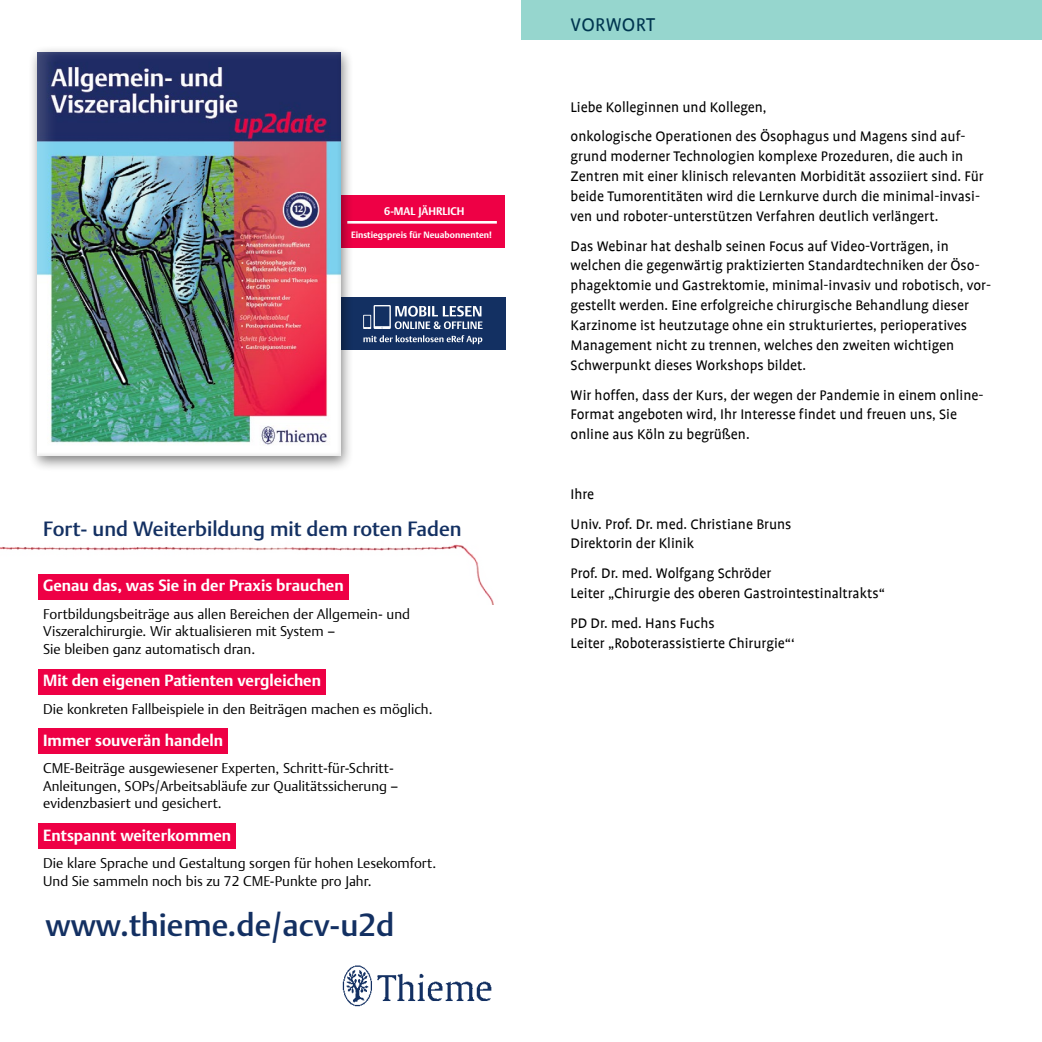
<style>
.page{position:relative;width:1042px;height:1042px;background:#fff}
.page>*{position:absolute;margin:0;border:0;box-sizing:border-box;transform-origin:0 0}
.t1{font:500 31.5px "Thieme Argo 2011";color:#133062}
.t2{font:21px "Profile";letter-spacing:.01em;color:#003650}
.t3{font:500 20.47px "Thieme Argo 2011";color:#133062}
.t4{font:15.75px/19.8px "Profile";color:#000}
.t5{font:700 15.75px "Thieme Argo 2011";color:#fff}
.t6{font:300 14px/17.5px "Thieme Argo 2011";color:#000}
.t7{font:700 10.67px "Thieme Argo 2011";color:#fff}
.t8{font:700 8.92px "Thieme Argo 2011";color:#fff}
</style>
<div class="page">
<div style="left:0;top:0;width:1042px;height:40px;background:#96d6ce"></div>
<div style="left:0;top:0;width:521px;height:1042px;background:#fff"></div>
<div style="left:326px;top:297px;width:180px;height:52px;background:#133062"></div>
<svg style="left:363px;top:335px;width:119px;height:9px"></svg>
<svg style="left:363px;top:305px;width:119px;height:24px"></svg>
<div style="left:324px;top:195px;width:180px;height:52px;background:#ee0045"></div>
<hr style="left:347px;top:221px;width:150px;height:3px;background:#fff">
<img style="left:0;top:544px;width:494px;height:60px">
<div style="left:28px;top:45px;width:326px;height:427px;background:#000;opacity:.5"></div>
<div style="left:36px;top:49px;width:308px;height:408px;background:#000;opacity:.3"></div>
<div style="left:38px;top:574px;width:311px;height:25px;background:#ee0045"></div>
<div style="left:38px;top:669px;width:288px;height:25px;background:#ee0045"></div>
<div style="left:38px;top:728px;width:190px;height:26px;background:#ee0045"></div>
<div style="left:38px;top:823px;width:198px;height:26px;background:#ee0045"></div>
<img style="left:342px;top:965px;width:150px;height:42px">
<p class="t7" style="left:384px;top:204px;width:82px">6-MAL JÄHRLICH</p>
<p class="t8" style="left:351px;top:229px;width:142px">Einstiegspreis für Neuabonnenten!</p>
<p class="t3" style="left:43px;top:515px;width:420px">Fort- und Weiterbildung mit dem roten Faden</p>
<p class="t5" style="left:43px;top:575px;width:302px">Genau das, was Sie in der Praxis brauchen</p>
<p class="t6" style="left:43px;top:605px;width:368px">Fortbildungsbeiträge aus allen Bereichen der Allgemein- und<br>Viszeralchirurgie. Wir aktualisieren mit System –<br>Sie bleiben ganz automatisch dran.</p>
<p class="t5" style="left:43px;top:670px;width:279px">Mit den eigenen Patienten vergleichen</p>
<p class="t6" style="left:43px;top:699px;width:391px">Die konkreten Fallbeispiele in den Beiträgen machen es möglich.</p>
<p class="t5" style="left:43px;top:730px;width:181px">Immer souverän handeln</p>
<p class="t6" style="left:43px;top:759px;width:357px">CME-Beiträge ausgewiesener Experten, Schritt-für-Schritt-<br>Anleitungen, SOPs/Arbeitsabläufe zur Qualitätssicherung – evidenzbasiert und gesichert.</p>
<p class="t5" style="left:43px;top:824px;width:189px">Entspannt weiterkommen</p>
<p class="t6" style="left:43px;top:854px;width:394px">Die klare Sprache und Gestaltung sorgen für hohen Lesekomfort.<br>Und Sie sammeln noch bis zu 72 CME-Punkte pro Jahr.</p>
<h1 class="t1" style="left:45px;top:903px;width:350px">www.thieme.de/acv-u2d</h1>
<h2 class="t2" style="left:570px;top:14px;width:86px">VORWORT</h2>
<p class="t4" style="left:570px;top:92px;width:396px;line-height:29.8px">Liebe Kolleginnen und Kollegen,<br>onkologische Operationen des Ösophagus und Magens sind auf-</p>
<p class="t4" style="left:570px;top:147px;width:415px">grund moderner Technologien komplexe Prozeduren, die auch in Zentren mit einer klinisch relevanten Morbidität assoziiert sind. Für beide Tumorentitäten wird die Lernkurve durch die minimal-invasi&shy;ven und roboter-unterstützen Verfahren deutlich verlängert.</p>
<p class="t4" style="left:570px;top:236px;width:422px">Das Webinar hat deshalb seinen Focus auf Video-Vorträgen, in welchen die gegenwärtig praktizierten Standardtechniken der Öso&shy;phagektomie und Gastrektomie, minimal-invasiv und robotisch, vor&shy;gestellt werden. Eine erfolgreiche chirurgische Behandlung dieser Karzinome ist heutzutage ohne ein strukturiertes, perioperatives Management nicht zu trennen, welches den zweiten wichtigen Schwerpunkt dieses Workshops bildet.</p>
<p class="t4" style="left:570px;top:385px;width:414px">Wir hoffen, dass der Kurs, der wegen der Pandemie in einem online-<br>Format angeboten wird, Ihr Interesse findet und freuen uns, Sie online aus Köln zu begrüßen.</p>
<p class="t4" style="left:570px;top:479px;width:222px;line-height:29.8px">Ihre<br>Univ. Prof. Dr. med. Christiane Bruns</p>
<p class="t4" style="left:570px;top:529px;width:202px;line-height:29.8px">Direktorin der Klinik<br>Prof. Dr. med. Wolfgang Schröder</p>
<p class="t4" style="left:570px;top:578px;width:316px;line-height:29.8px">Leiter „Chirurgie des oberen Gastrointestinaltrakts“<br>PD Dr. med. Hans Fuchs</p>
<p class="t4" style="left:570px;top:633px;width:226px">Leiter „Roboterassistierte Chirurgie“‘</p>
</div>
